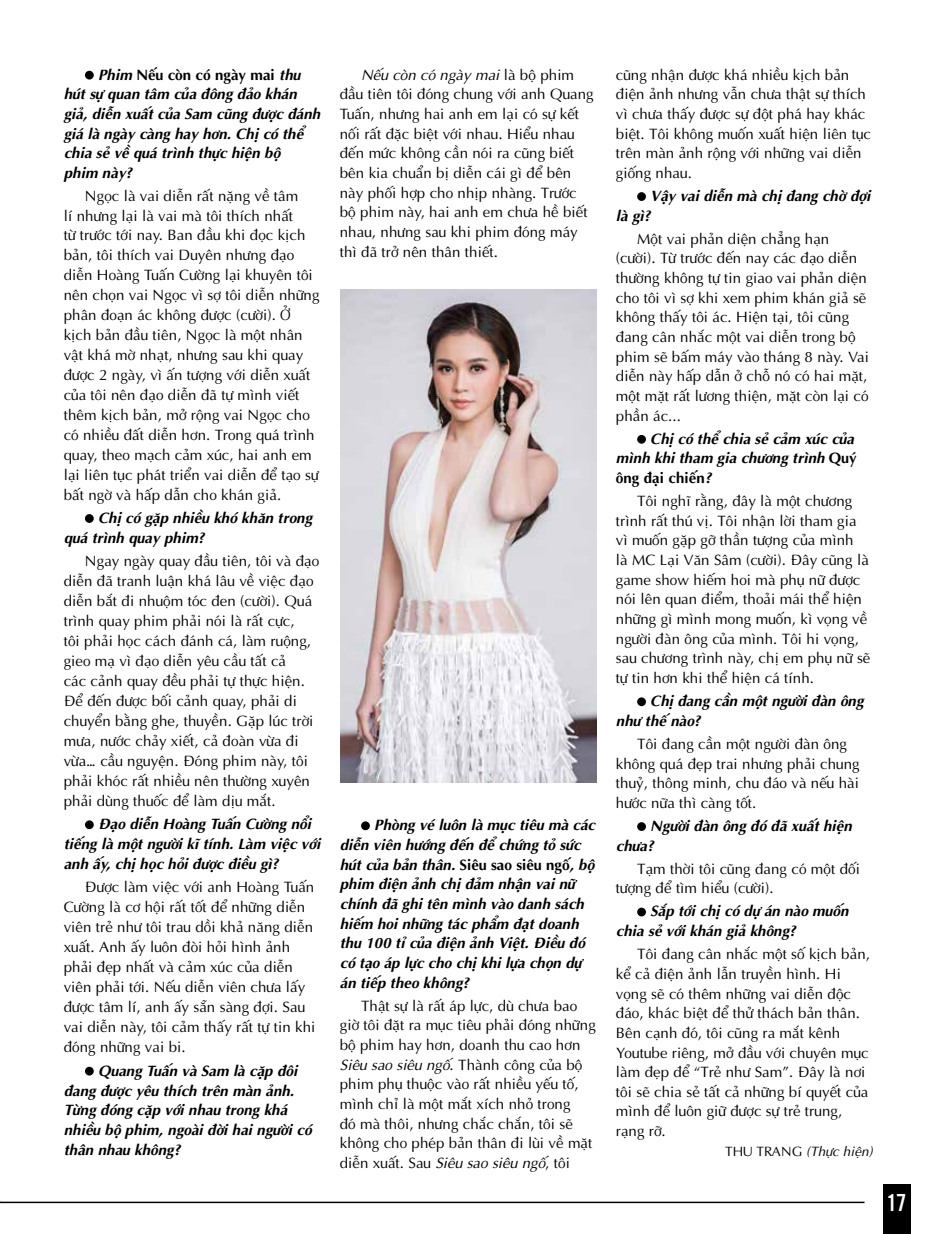
<style>
.page{position:relative;width:936px;height:1234px;background:#fff}
.page>*{position:absolute;margin:0;border:0;box-sizing:border-box;transform-origin:0 0}
.t1{font:25.5px "UTM Alter Gothic";color:#fff}
.t2{font:15px/19.6px "UTM Aptima";color:#000}
.t3{font:italic 700 15px/19.6px "UTM Aptima";color:#000}
.t4{font:italic 13.5px "UTM Aptima";color:#000}
.s1{font-style:normal}
.s2{font-style:italic}
</style>
<div class="page">
<div style="left:882px;top:1184px;width:28px;height:49px;background:#000"></div>
<hr style="left:0;top:1201px;width:864px;height:1px;background:#000">
<div style="left:85px;top:71px;width:9px;height:8px;background:#000;border-radius:50%"></div>
<div style="left:85px;top:514px;width:9px;height:8px;background:#000;border-radius:50%"></div>
<div style="left:85px;top:820px;width:9px;height:9px;background:#000;border-radius:50%"></div>
<div style="left:85px;top:1066px;width:9px;height:9px;background:#000;border-radius:50%"></div>
<div style="left:361px;top:821px;width:9px;height:9px;background:#000;border-radius:50%"></div>
<div style="left:637px;top:192px;width:9px;height:9px;background:#000;border-radius:50%"></div>
<div style="left:637px;top:435px;width:9px;height:8px;background:#000;border-radius:50%"></div>
<div style="left:637px;top:697px;width:9px;height:9px;background:#000;border-radius:50%"></div>
<div style="left:637px;top:822px;width:9px;height:8px;background:#000;border-radius:50%"></div>
<div style="left:637px;top:907px;width:9px;height:9px;background:#000;border-radius:50%"></div>
<img style="left:340px;top:290px;width:256px;height:492px">
<p class="t3" style="left:64px;top:63px;width:258px;text-indent:34px">Phim <span class="s1">N ếu còn có ngày mai</span> thu hút sự quan tâm của đông đảo khán giả, diễn xuất của Sam cũng được đánh giá là ngày càng hay hơn. Chị có thể chia sẻ về quá trình thực hiện bộ<br>phim này?</p>
<p class="t2" style="left:64px;top:185px;width:257px;text-indent:21px">N gọc là vai diễn rất nặng về tâm<br>lí nhưng lại là vai mà tôi thích nhất<br>từ trước tới nay. Ban đầu khi đọc kịch bản, tôi thích vai Duyên nhưng đạo diễn Hoàng Tuấn Cường lại khuyên tôi nên chọn vai Ngọc vì sợ tôi diễn những phân đoạn ác không được (cười). Ở kịch bản đầu tiên, N gọc là một nhân vật khá mờ nhạt, nhưng sau khi quay được 2 ngày, vì ấn tượng với diễn xuất của tôi nên đạo diễn đã tự mình viết thêm kịch bản, mở rộng vai N gọc cho có nhiều đất diễn hơn. Trong quá trình quay, theo mạch cảm xúc, hai anh em lại liên tục phát triển vai diễn để tạo sự bất ngờ và hấp dẫn cho khán giả.</p>
<p class="t3" style="left:64px;top:506px;width:250px;text-indent:34px">Chị có gặp nhiều khó khăn trong quá trình quay phim?</p>
<p class="t2" style="left:64px;top:550px;width:257px;text-indent:21px">N gay ngày quay đầu tiên, tôi và đạo diễn đã tranh luận khá lâu về việc đạo diễn bắt đi nhuộm tóc đen (cười). Quá trình quay phim phải nói là rất cực,<br>tôi phải học cách đánh cá, làm ruộng, gieo mạ vì đạo diễn yêu cầu tất cả<br>các cảnh quay đều phải tự thực hiện.<br>Để đến được bối cảnh quay, phải di chuyển bằng ghe, thuyền. Gặp lúc trời mưa, nước chảy xiết, cả đoàn vừa đi vừa… cầu nguyện. Đóng phim này, tôi phải khóc rất nhiều nên thường xuyên phải dùng thuốc để làm dịu mắt.</p>
<p class="t3" style="left:64px;top:812px;width:258px;text-indent:34px">Đạo diễn Hoàng Tuấn Cường nổi tiếng là một người kĩ tính. Làm việc với anh ấy, chị học hỏi được điều gì?</p>
<p class="t2" style="left:64px;top:876px;width:253px;text-indent:21px">Được làm việc với anh Hoàng Tuấn<br>Cường là cơ hội rất tốt để những diễn viên trẻ như tôi trau dồi khả năng diễn xuất. Anh ấy luôn đòi hỏi hình ảnh phải đẹp nhất và cảm xúc của diễn viên phải tới. Nếu diễn viên chưa lấy được tâm lí, anh ấy sẵn sàng đợi. Sau vai diễn này, tôi cảm thấy rất tự tin khi đóng những vai bi.</p>
<p class="t3" style="left:64px;top:1058px;width:249px;text-indent:34px">Quang Tuấn và Sam là cặp đôi đang được yêu thích trên màn ảnh.<br>Từng đóng cặp với nhau trong khá nhiều bộ phim, ngoài đời hai người có thân nhau không?</p>
<p class="t2" style="left:340px;top:63px;width:255px;text-indent:21px"><span class="s2">Nếu còn có ngày mai</span> là bộ phim đầu tiên tôi đóng chung với anh Quang<br>Tuấn, nhưng hai anh em lại có sự kết nối rất đặc biệt với nhau. H iểu nhau đến mức không cần nói ra cũng biết bên kia chuẩn bị diễn cái gì để bên này phối hợp cho nhịp nhàng. Trước bộ phim này, hai anh em chưa hề biết nhau, nhưng sau khi phim đóng máy thì đã trở nên thân thiết.</p>
<p class="t3" style="left:340px;top:813px;width:257px;text-indent:34px">Phòng vé luôn là mục tiêu mà các diễn viên hướng đến để chứng tỏ sức hút của bản thân. <span class="s1">Siêu sao siêu ngố</span>, bộ phim điện ảnh chị đảm nhận vai nữ chính đã ghi tên mình vào danh sách hiếm hoi những tác phẩm đạt doanh thu 100 tỉ của điện ảnh Việt. Điều đó có tạo áp lực cho chị khi lựa chọn dự án tiếp theo không?</p>
<p class="t2" style="left:340px;top:994px;width:257px;text-indent:21px">Thật sự là rất áp lực, dù chưa bao giờ tôi đặt ra mục tiêu phải đóng những bộ phim hay hơn, doanh thu cao hơn <span class="s2">Siêu sao siêu ngố</span>. Thành công của bộ phim phụ thuộc vào rất nhiều yếu tố, mình chỉ là một mắt xích nhỏ trong<br>đó mà thôi, nhưng chắc chắn, tôi sẽ không cho phép bản thân đi lùi về mặt diễn xuất. Sau <span class="s2">Siêu sao siêu ngố</span>, tôi</p>
<p class="t2" style="left:616px;top:63px;width:257px">cũng nhận được khá nhiều kịch bản điện ảnh nhưng vẫn chưa thật sự thích vì chưa thấy được sự đột phá hay khác biệt. Tôi không muốn xuất hiện liên tục trên màn ảnh rộng với những vai diễn giống nhau.</p>
<p class="t3" style="left:616px;top:185px;width:256px;text-indent:34px">Vậy vai diễn mà chị đang chờ đợi là gì?</p>
<p class="t2" style="left:616px;top:227px;width:254px;text-indent:21px">Một vai phản diện chẳng hạn (cười). Từ trước đến nay các đạo diễn thường không tự tin giao vai phản diện cho tôi vì sợ khi xem phim khán giả sẽ không thấy tôi ác. H iện tại, tôi cũng đang cân nhắc một vai diễn trong bộ phim sẽ bấm máy vào tháng 8 này. Vai diễn này hấp dẫn ở chỗ nó có hai mặt, một mặt rất lương thiện, mặt còn lại có phần ác...</p>
<p class="t3" style="left:616px;top:427px;width:242px;text-indent:34px">Chị có thể chia sẻ cảm xúc của mình khi tham gia chương trình <span class="s1">Quý ông đại chiến</span>?</p>
<p class="t2" style="left:616px;top:490px;width:256px;text-indent:21px">Tôi nghĩ rằng, đây là một chương trình rất thú vị. Tôi nhận lời tham gia vì muốn gặp gỡ thần tượng của mình<br>là MC Lại Văn Sâm (cười). Đây cũng là game show hiếm hoi mà phụ nữ được nói lên quan điểm, thoải mái thể hiện những gì mình mong muốn, kì vọng về người đàn ông của mình. Tôi hi vọng, sau chương trình này, chị em phụ nữ sẽ tự tin hơn khi thể hiện cá tính.</p>
<p class="t3" style="left:616px;top:689px;width:249px;text-indent:34px">Chị đang cần một người đàn ông như thế nào?</p>
<p class="t2" style="left:616px;top:732px;width:245px;text-indent:21px">Tôi đang cần một người đàn ông không quá đẹp trai nhưng phải chung thuỷ, thông minh, chu đáo và nếu hài hước nữa thì càng tốt.</p>
<p class="t3" style="left:616px;top:814px;width:237px;text-indent:34px">Người đàn ông đó đã xuất hiện chưa?</p>
<p class="t2" style="left:616px;top:857px;width:245px;text-indent:21px">Tạm thời tôi cũng đang có một đối tượng để tìm hiểu (cười).</p>
<p class="t3" style="left:616px;top:900px;width:234px;text-indent:34px">Sắp tới chị có dự án nào muốn chia sẻ với khán giả không?</p>
<p class="t2" style="left:616px;top:942px;width:256px;text-indent:21px">Tôi đang cân nhắc một số kịch bản, kể cả điện ảnh lẫn truyền hình. H i vọng sẽ có thêm những vai diễn độc đáo, khác biệt để thử thách bản thân.<br>Bên cạnh đó, tôi cũng ra mắt kênh<br>Youtube riêng, mở đầu với chuyên mục làm đẹp để “Trẻ như Sam”. Đây là nơi tôi sẽ chia sẻ tất cả những bí quyết của mình để luôn giữ được sự trẻ trung, rạng rỡ.</p>
<p class="t4" style="left:725px;top:1140px;width:149px"><span class="s1">Thu Trang</span> (Thực hiện)</p>
<h1 class="t1" style="left:886px;top:1184px;width:22px">17</h1>
</div>
